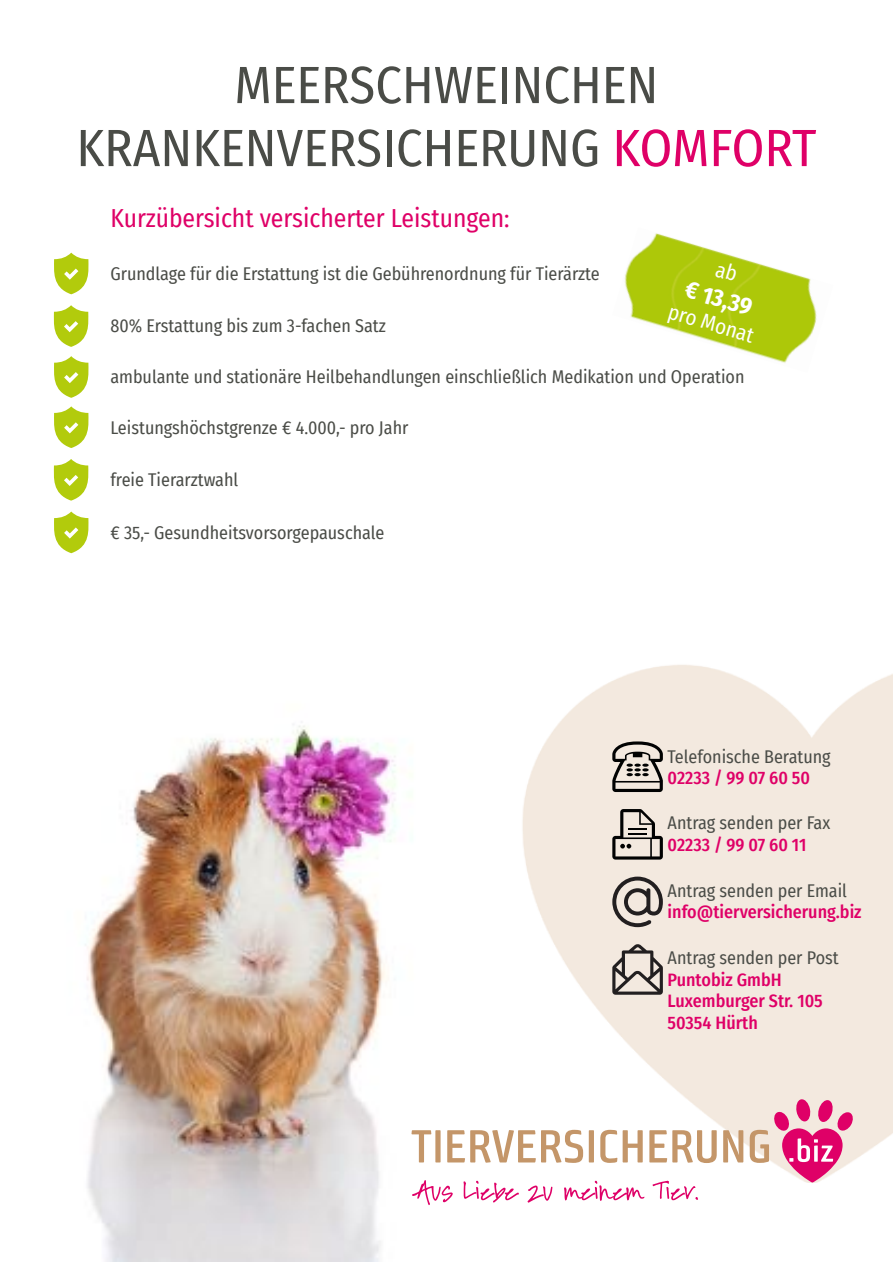
<style>
.page{position:relative;width:893px;height:1263px;background:#fff}
.page>*{position:absolute;margin:0;border:0;box-sizing:border-box;transform-origin:0 0}
.t1{font:52.5px/63px "Fira Sans Condensed";color:#4a4c47;text-align:center}
.t2{font:25.5px "Fira Sans Condensed";color:#df0067}
.t3{font:700 24px "Fira Sans Condensed";color:#fff}
.t4{font:21px "Fira Sans Condensed";color:#fff}
.t5{font:18px "Fira Sans Condensed";color:#4a4c47}
.t6{font:500 18px/21.6px "Fira Sans Condensed";color:#df0067}
.s1{color:#df0067}
</style>
<div class="page">
<img style="left:85px;top:724px;width:410px;height:538px">
<img style="left:522px;top:665px;width:371px;height:516px">
<svg style="left:411px;top:1130px;width:20px;height:32px"></svg>
<div style="left:435px;top:1130px;width:6px;height:32px;background:#c49669"></div>
<svg style="left:447px;top:1130px;width:136px;height:33px"></svg>
<div style="left:589px;top:1130px;width:5px;height:32px;background:#c49669"></div>
<svg style="left:600px;top:1130px;width:17px;height:33px"></svg>
<svg style="left:623px;top:1130px;width:20px;height:32px"></svg>
<svg style="left:649px;top:1130px;width:68px;height:33px"></svg>
<svg style="left:723px;top:1130px;width:20px;height:32px"></svg>
<svg style="left:750px;top:1099px;width:104px;height:83px"></svg>
<svg style="left:412px;top:1180px;width:41px;height:25px"></svg>
<svg style="left:464px;top:1181px;width:55px;height:21px"></svg>
<svg style="left:527px;top:1185px;width:25px;height:17px"></svg>
<svg style="left:564px;top:1181px;width:80px;height:20px"></svg>
<svg style="left:653px;top:1181px;width:45px;height:19px"></svg>
<svg style="left:612px;top:741px;width:51px;height:51px;background:#9d9791"></svg>
<svg style="left:612px;top:809px;width:51px;height:50px;background:#aca59e"></svg>
<svg style="left:612px;top:876px;width:51px;height:51px;background:#aba49e"></svg>
<svg style="left:612px;top:944px;width:51px;height:51px;background:#a7a09a"></svg>
<svg style="left:54px;top:253px;width:34px;height:41px"></svg>
<svg style="left:54px;top:305px;width:34px;height:42px"></svg>
<svg style="left:54px;top:356px;width:34px;height:42px"></svg>
<svg style="left:54px;top:406px;width:34px;height:42px"></svg>
<img style="left:624px;top:233px;width:193px;height:130px">
<svg style="left:54px;top:459px;width:34px;height:42px"></svg>
<svg style="left:54px;top:512px;width:34px;height:41px"></svg>
<svg style="left:715px;top:264px;width:23px;height:18px"></svg>
<h1 class="t1" style="left:76px;top:54px;width:741px">MEERSCHWEINCHEN<br>KRANKENVERSICHERUNG <span class="s1">KOMFORT</span></h1>
<h2 class="t2" style="left:111px;top:203px;width:400px">Kurzübersicht versicherter Leistungen:</h2>
<p class="t5" style="left:110px;top:263px;width:491px">Grundlage für die Erstattung ist die Gebührenordnung für Tierärzte</p>
<p class="t5" style="left:110px;top:316px;width:277px">80% Erstattung bis zum 3-fachen Satz</p>
<p class="t5" style="left:110px;top:367px;width:636px">ambulante und stationäre Heilbehandlungen einschließlich Medikation und Operation</p>
<h3 class="t3" style="left:689px;top:275px;width:70px;rotate:16deg">€ 13,39</h3>
<p class="t4" style="left:672px;top:299px;width:90px;rotate:16deg">pro Monat</p>
<p class="t5" style="left:110px;top:417px;width:300px">Leistungshöchstgrenze € 4.000,- pro Jahr</p>
<p class="t5" style="left:110px;top:469px;width:129px">freie Tierarztwahl</p>
<p class="t5" style="left:111px;top:522px;width:275px">€ 35,- Gesundheitsvorsorgepauschale</p>
<p class="t5" style="left:668px;top:746px;width:165px">Telefonische Beratung</p>
<p class="t6" style="left:668px;top:767px;width:144px">02233 / 99 07 60 50</p>
<p class="t5" style="left:668px;top:812px;width:164px">Antrag senden per Fax</p>
<p class="t6" style="left:668px;top:834px;width:140px">02233 / 99 07 60 11</p>
<p class="t5" style="left:668px;top:880px;width:181px">Antrag senden per Email</p>
<p class="t6" style="left:668px;top:901px;width:196px">info@tierversicherung.biz</p>
<p class="t5" style="left:668px;top:947px;width:173px">Antrag senden per Post</p>
<p class="t6" style="left:668px;top:969px;width:157px">Puntobiz GmbH<br>Luxemburger Str. 105<br>50354 Hürth</p>
</div>
